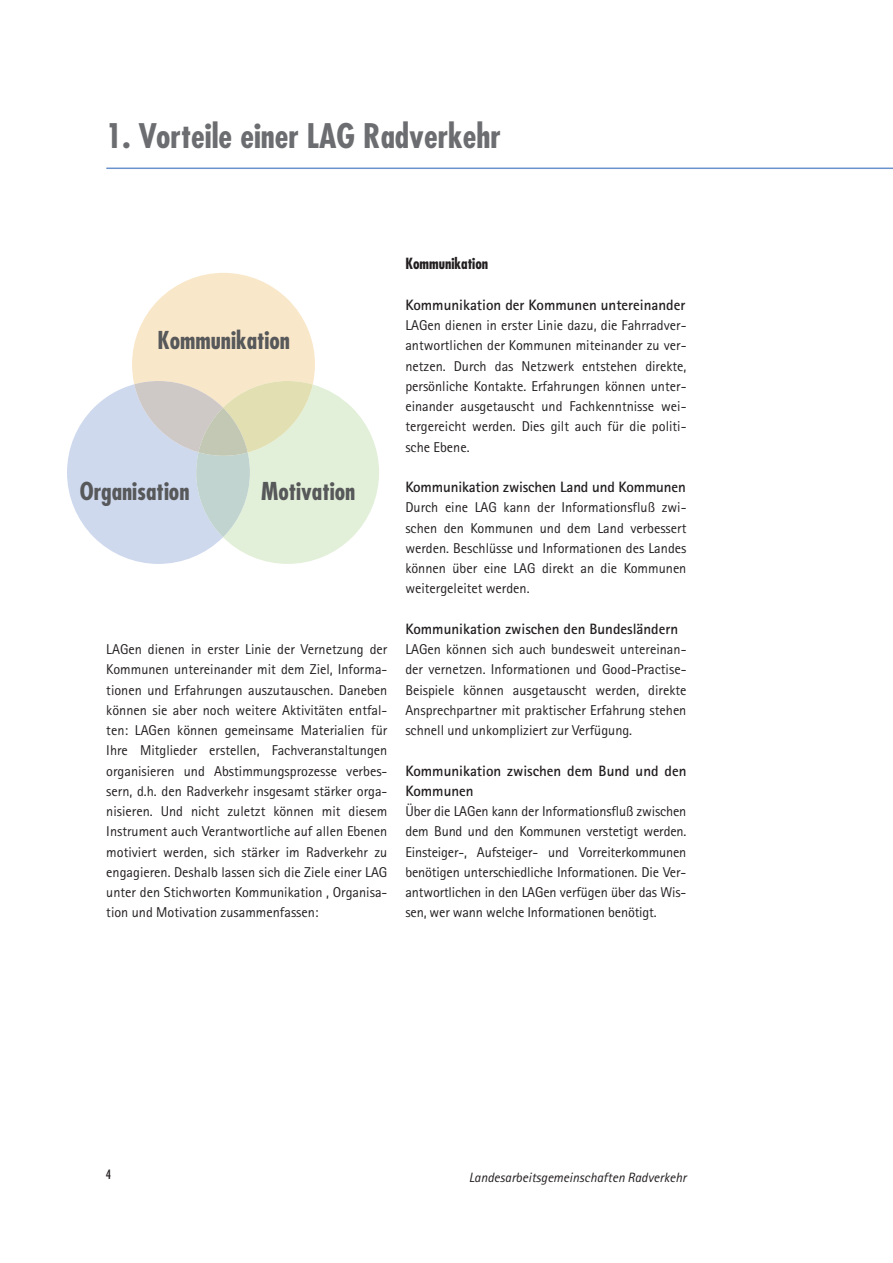
<style>
.page{position:relative;width:893px;height:1263px;background:#fff}
.page>*{position:absolute;margin:0;border:0;box-sizing:border-box;transform-origin:0 0}
.t1{font:700 condensed 33px "Futura";color:#6c6d70}
.t2{font:700 condensed 24px "Futura";color:#57585a}
.t3{font:700 15px/20.2px "Agfa Rotis Sans Serif";color:#231f20}
.t4{font:700 condensed 15px "Futura";color:#231f20}
.t5{font:14.25px/20.2px "Agfa Rotis Sans Serif";color:#231f20;text-align:justify}
.t6{font:italic 13.5px "Agfa Rotis Sans Serif";color:#231f20}
.t7{font:500 13.5px "Futura Condensed BQ";color:#231f20}
</style>
<div class="page">
<hr style="left:106px;top:168px;width:787px;height:1px;background:#6992cc">
<svg style="left:67px;top:273px;width:312px;height:291px"></svg>
<h1 class="t1" style="left:106px;top:121px;width:396px">1. Vorteile einer LAG Radverkehr</h1>
<h2 class="t2" style="left:157px;top:329px;width:134px">Kommunikation</h2>
<h2 class="t2" style="left:80px;top:481px;width:111px">Organisation</h2>
<h2 class="t2" style="left:261px;top:481px;width:96px">Motivation</h2>
<p class="t5" style="left:106px;top:641px;width:283px">LAGen dienen in erster Linie der Vernetzung der Kommunen untereinander mit dem Ziel, Informa&shy;tionen und Erfahrungen auszutauschen. Daneben können sie aber noch weitere Aktivitäten entfal&shy;ten: LAGen können gemeinsame Materialien für Ihre Mitglieder erstellen, Fachveranstaltungen organisieren und Abstimmungsprozesse verbes&shy;sern, d.h. den Radverkehr insgesamt stärker orga&shy;nisieren. Und nicht zuletzt können mit diesem Instrument auch Verantwortliche auf allen Ebenen motiviert werden, sich stärker im Radverkehr zu engagieren. Deshalb lassen sich die Ziele einer LAG unter den Stichworten Kommunikation , Organisa&shy;tion und Motivation zusammenfassen:</p>
<p class="t4" style="left:405px;top:257px;width:84px">Kommunikation</p>
<p class="t3" style="left:405px;top:296px;width:282px">Kommunikation der Kommunen untereinander</p>
<p class="t5" style="left:405px;top:317px;width:283px">LAGen dienen in erster Linie dazu, die Fahrradver&shy;antwortlichen der Kommunen miteinander zu ver&shy;netzen. Durch das Netzwerk entstehen direkte, persönliche Kontakte. Erfahrungen können unter&shy;einander ausgetauscht und Fachkenntnisse wei&shy;tergereicht werden. Dies gilt auch für die politi&shy;sche Ebene.</p>
<p class="t3" style="left:405px;top:478px;width:282px">Kommunikation zwischen Land und Kommunen</p>
<p class="t5" style="left:405px;top:499px;width:283px">Durch eine LAG kann der Informationsfluß zwi&shy;schen den Kommunen und dem Land verbessert werden. Beschlüsse und Informationen des Landes können über eine LAG direkt an die Kommunen weitergeleitet werden.</p>
<p class="t3" style="left:405px;top:620px;width:274px">Kommunikation zwischen den Bundesländern</p>
<p class="t5" style="left:405px;top:641px;width:283px">LAGen können sich auch bundesweit untereinan&shy;der vernetzen. Informationen und Good-Practise-Beispiele können ausgetauscht werden, direkte Ansprechpartner mit praktischer Erfahrung stehen schnell und unkompliziert zur Verfügung.</p>
<p class="t3" style="left:405px;top:762px;width:283px">Kommunikation zwischen dem Bund und den<br>Kommunen</p>
<p class="t5" style="left:405px;top:803px;width:283px">Über die LAGen kann der Informationsfluß zwischen dem Bund und den Kommunen verstetigt werden.<br>Einsteiger-, Aufsteiger- und Vorreiterkommunen benötigen unterschiedliche Informationen. Die Ver&shy;antwortlichen in den LAGen verfügen über das Wis&shy;sen, wer wann welche Informationen benötigt.</p>
<p class="t7" style="left:106px;top:1167px;width:7px">4</p>
<p class="t6" style="left:469px;top:1172px;width:219px">Landesarbeitsgemeinschaften Radverkehr</p>
</div>
